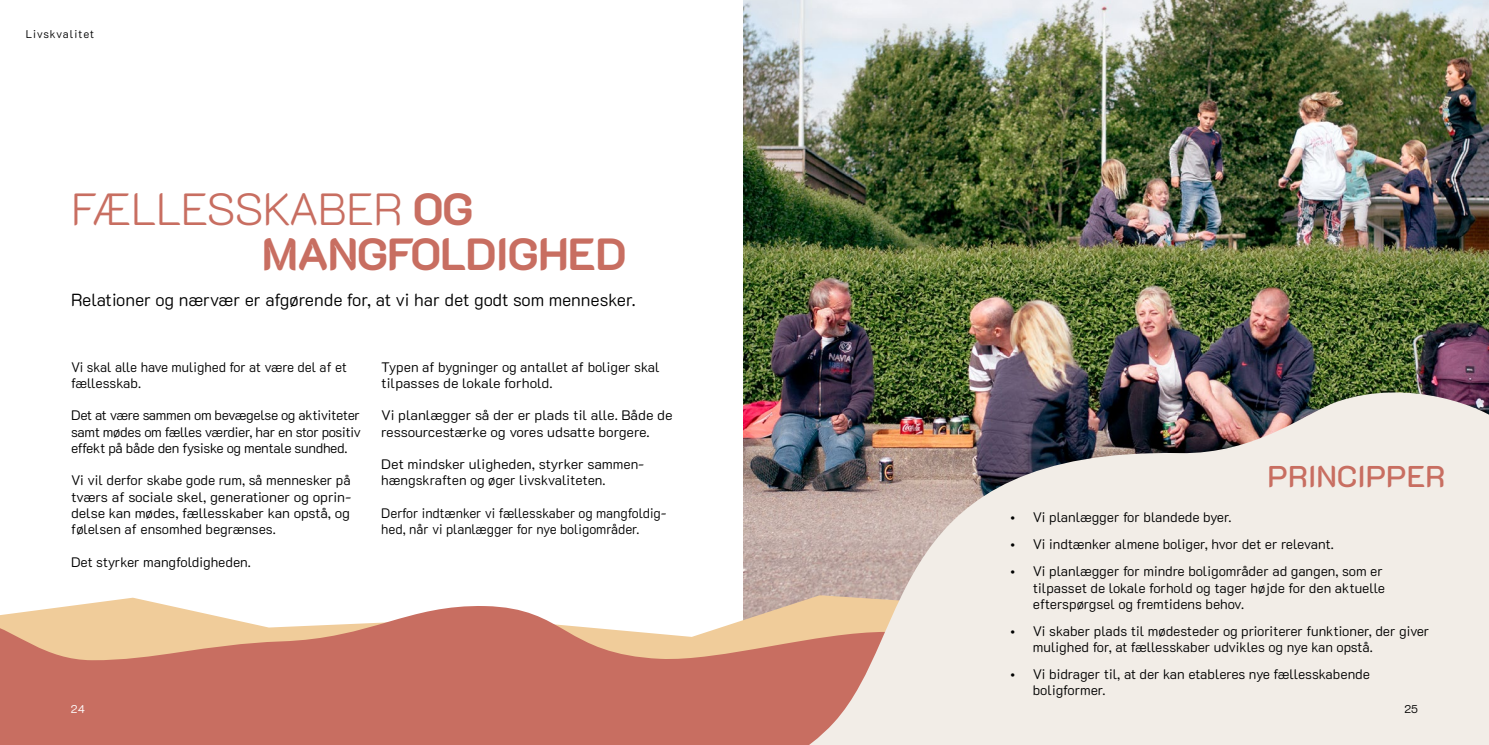
<style>
.page{position:relative;width:1489px;height:745px;background:#fff}
.page>*{position:absolute;margin:0;border:0;box-sizing:border-box;transform-origin:0 0}
.t1{font:700 45px/45px "K2 D";letter-spacing:-.02em;color:#c86e61}
.t2{font:500 30px "K2 D";color:#c86e61}
.t3{font:300 17.5px "K2 D";color:#000}
.t4{font:300 13.75px/16.2px "K2 D";color:#000}
.t5{font:300 13.75px/16.2px "K2 D";color:#000;scale:1.04 1}
.t6{font:300 13.75px/16.2px "K2 D";color:#000;scale:.96 1}
.t7{font:300 11.25px "K2 D";letter-spacing:.065em;color:#000}
.t8{font:300 11.25px "K2 D";color:#fff}
.s1{font-weight:200}
</style>
<div class="page">
<img style="left:743px;top:0;width:745px;height:377px">
<svg style="left:0;top:597px;width:677px;height:147px;background:#d58e7e"></svg>
<svg style="left:677px;top:377px;width:811px;height:367px;background:#d1c4be"></svg>
<p class="t7" style="left:26px;top:28px;width:70px">Livskvalitet</p>
<h1 class="t1" style="left:262px;top:187px;width:366px;text-indent:-191px"><span class="s1">FÆLLESSKABER</span> OG<br>MANGFOLDIGHED</h1>
<p class="t3" style="left:71px;top:290px;width:566px">Relationer og nærvær er afgørende for, at vi har det godt som mennesker.</p>
<p class="t4" style="left:71px;top:358px;width:277px">Vi skal alle have mulighed for at være del af et fællesskab.</p>
<p class="t4" style="left:71px;top:407px;width:292px;text-align:justify">Det at være sammen om bevægelse og aktiviteter samt mødes om fælles værdier, har en stor positiv effekt på både den fysiske og mentale sundhed.</p>
<p class="t4" style="left:71px;top:472px;width:282px;text-align:justify">Vi vil derfor skabe gode rum, så mennesker på tværs af sociale skel, generationer og oprin&shy;delse kan mødes, fællesskaber kan opstå, og følelsen af ensomhed begrænses.</p>
<p class="t4" style="left:71px;top:553px;width:181px">Det styrker mangfoldigheden.</p>
<p class="t4" style="left:381px;top:358px;width:280px">Typen af bygninger og antallet af boliger skal tilpasses de lokale forhold.</p>
<p class="t5" style="left:381px;top:407px;width:281px">Vi planlægger så der er plads til alle. Både de ressourcestærke og vores udsatte borgere.</p>
<p class="t5" style="left:381px;top:456px;width:254px">Det mindsker uligheden, styrker sammen&shy;hængskraften og øger livskvaliteten.</p>
<p class="t6" style="left:381px;top:504px;width:299px">Derfor indtænker vi fællesskaber og mangfoldig&shy;hed, når vi planlægger for nye boligområder.</p>
<h2 class="t2" style="left:1267px;top:458px;width:179px">PRINCIPPER</h2>
<p class="t4" style="left:1010px;top:509px;width:223px">• Vi planlægger for blandede byer.</p>
<p class="t4" style="left:1010px;top:536px;width:325px">• Vi indtænker almene boliger, hvor det er relevant.</p>
<p class="t4" style="left:1032px;top:563px;width:353px;text-indent:-22px">• Vi planlægger for mindre boligområder ad gangen, som er tilpasset de lokale forhold og tager højde for den aktuelle efterspørgsel og fremtidens behov.</p>
<p class="t4" style="left:1032px;top:622px;width:398px;text-indent:-22px">• Vi skaber plads til mødesteder og prioriterer funktioner, der giver mulighed for, at fællesskaber udvikles og nye kan opstå.</p>
<p class="t4" style="left:1032px;top:665px;width:338px;text-indent:-22px">• Vi bidrager til, at der kan etableres nye fællesskabende boligformer.</p>
<p class="t8" style="left:71px;top:701px;width:16px">24</p>
<p class="t7" style="left:1404px;top:701px;width:15px">25</p>
</div>
